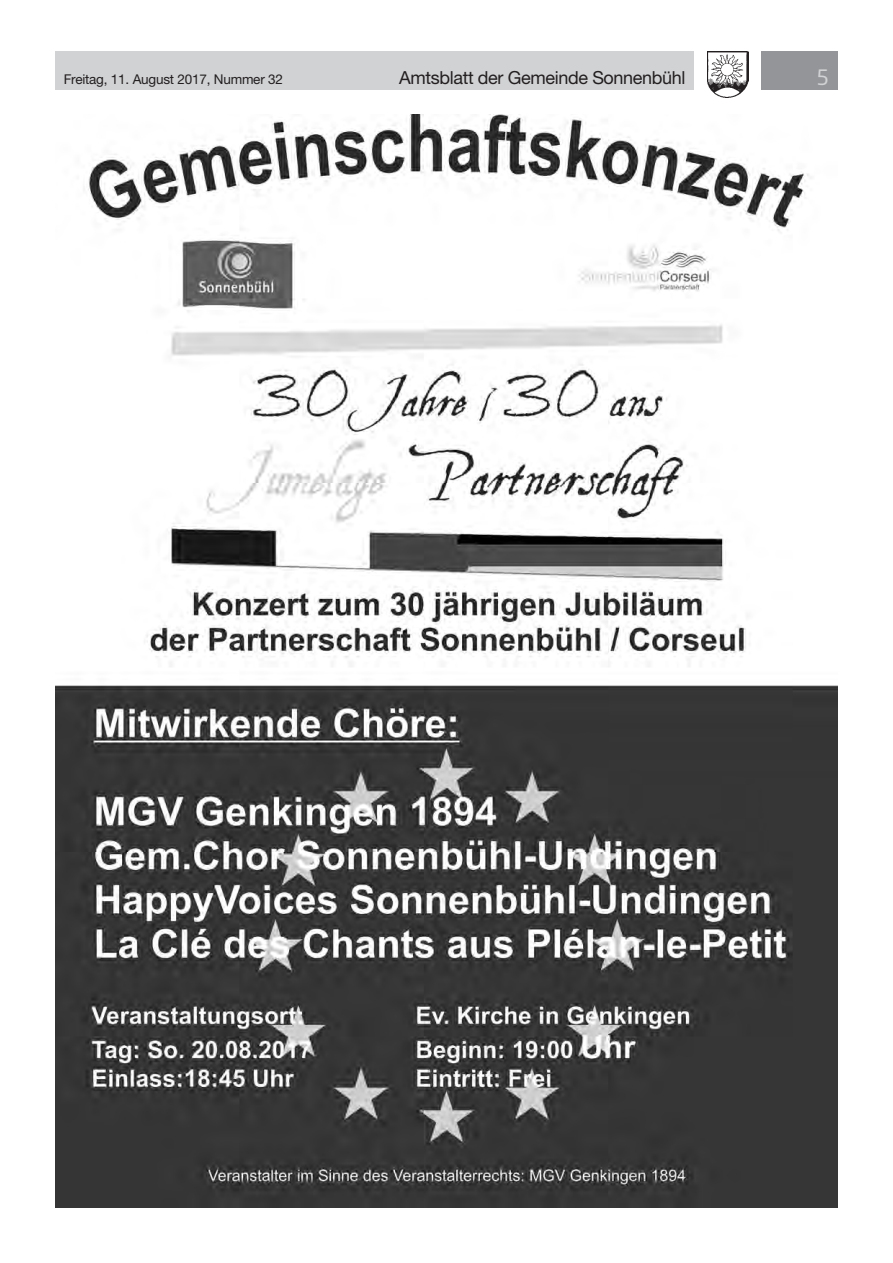
<style>
.page{position:relative;width:893px;height:1263px;background:#fff}
.page>*{position:absolute;margin:0;border:0;box-sizing:border-box;transform-origin:0 0}
.t1{font:21px "Neo Sans Std";color:#d1d2d4}
.t2{font:18px "Helvetica Neue LT Std";letter-spacing:-.02em;color:#231f20}
.t3{font:13.5px "Helvetica Neue LT Std";letter-spacing:-.015em;color:#231f20}
</style>
<div class="page">
<div style="left:55px;top:51px;width:639px;height:38px;background:#d1d2d4"></div>
<div style="left:761px;top:51px;width:77px;height:38px;background:#939598"></div>
<img style="left:707px;top:51px;width:41px;height:47px">
<img style="left:55px;top:115px;width:783px;height:1092px">
<p class="t3" style="left:64px;top:71px;width:221px">Freitag, 11. August 2017, Nummer 32</p>
<h2 class="t2" style="left:399px;top:67px;width:288px">Amtsblatt der Gemeinde Sonnenbühl</h2>
<h1 class="t1" style="left:816px;top:64px;width:14px">5</h1>
</div>
